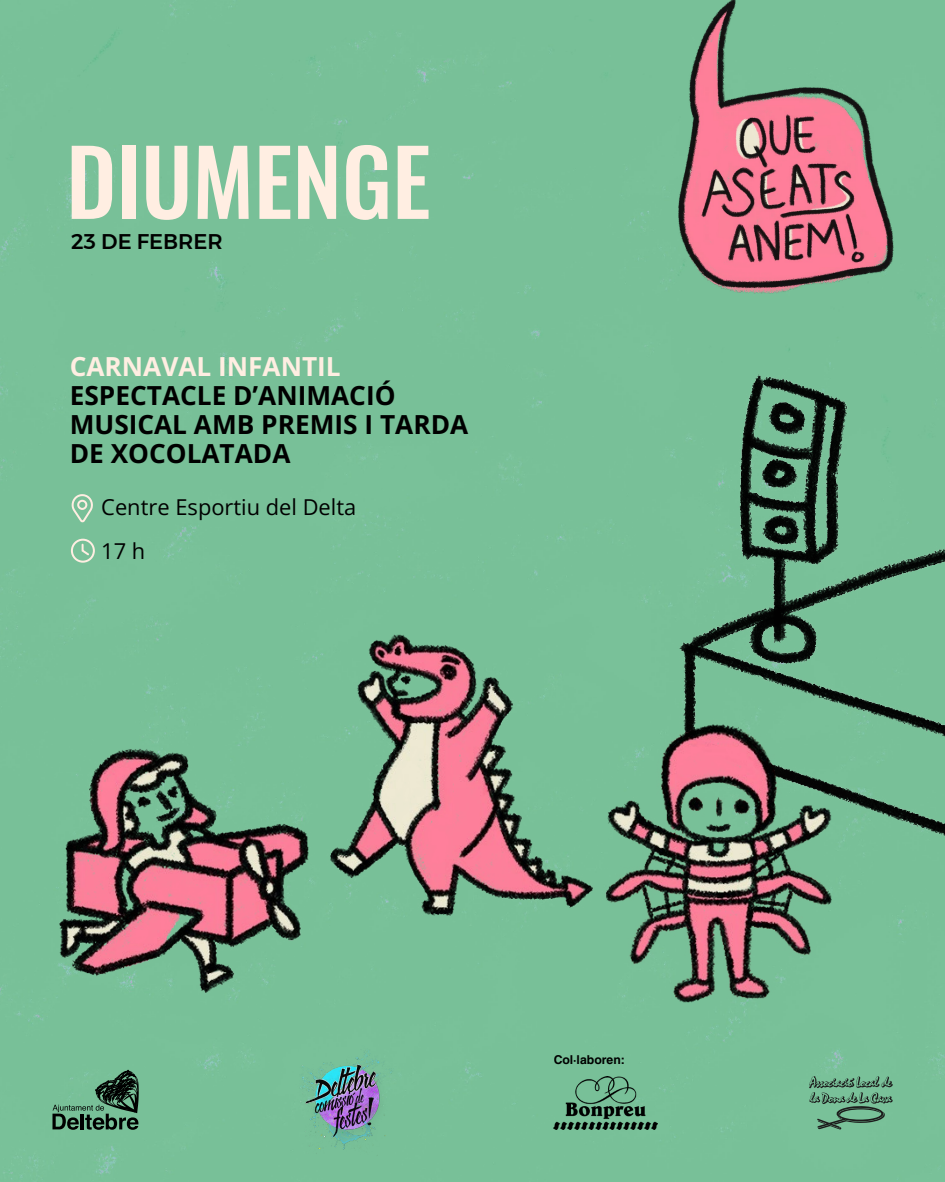
<style>
.page{position:relative;width:945px;height:1182px;background:#fff}
.page>*{position:absolute;margin:0;border:0;box-sizing:border-box;transform-origin:0 0}
.t1{font:90.21px "Oswald";color:#ffeee2}
.t2{font:26.25px/28.9px "Open Sans";color:#000}
.t3{font:26.25px "Open Sans";color:#ffeee2}
.t4{font:21.88px/43.8px "Open Sans";color:#000}
.t5{font:500 21.18px "Montserrat";color:#000}
.t6{font:700 12.25px "Helvetica LT Pro";color:#000}
</style>
<div class="page">
<div style="left:0;top:0;width:945px;height:1181px;background:#78c098"></div>
<svg style="left:69px;top:493px;width:24px;height:31px"></svg>
<svg style="left:81px;top:542px;width:10px;height:15px"></svg>
<div style="left:71px;top:538px;width:24px;height:24px;border:2px solid #ffeee2;border-radius:50%"></div>
<img style="left:679px;top:0;width:214px;height:293px">
<img style="left:290px;top:1043px;width:112px;height:117px">
<svg style="left:53px;top:1069px;width:86px;height:60px;background:#518267"></svg>
<img style="left:680px;top:374px;width:265px;height:462px">
<img style="left:59px;top:634px;width:772px;height:368px">
<img style="left:553px;top:1076px;width:105px;height:53px">
<svg style="left:809px;top:1076px;width:84px;height:53px;background:#649d7d"></svg>
<h1 class="t1" style="left:66px;top:102px;width:366px">DIUMENGE</h1>
<p class="t5" style="left:71px;top:225px;width:153px">23 DE FEBRER</p>
<p class="t3" style="left:70px;top:348px;width:273px">CARNAVAL INFANTIL</p>
<p class="t2" style="left:70px;top:380px;width:400px">ESPECTACLE D’ANIMACIÓ<br>MUSICAL AMB PREMIS I TARDA<br>DE XOCOLATADA</p>
<p class="t4" style="left:101px;top:484px;width:257px">Centre Esportiu del Delta<br>17 h</p>
<p class="t6" style="left:553px;top:1052px;width:73px">Col·laboren:</p>
</div>
